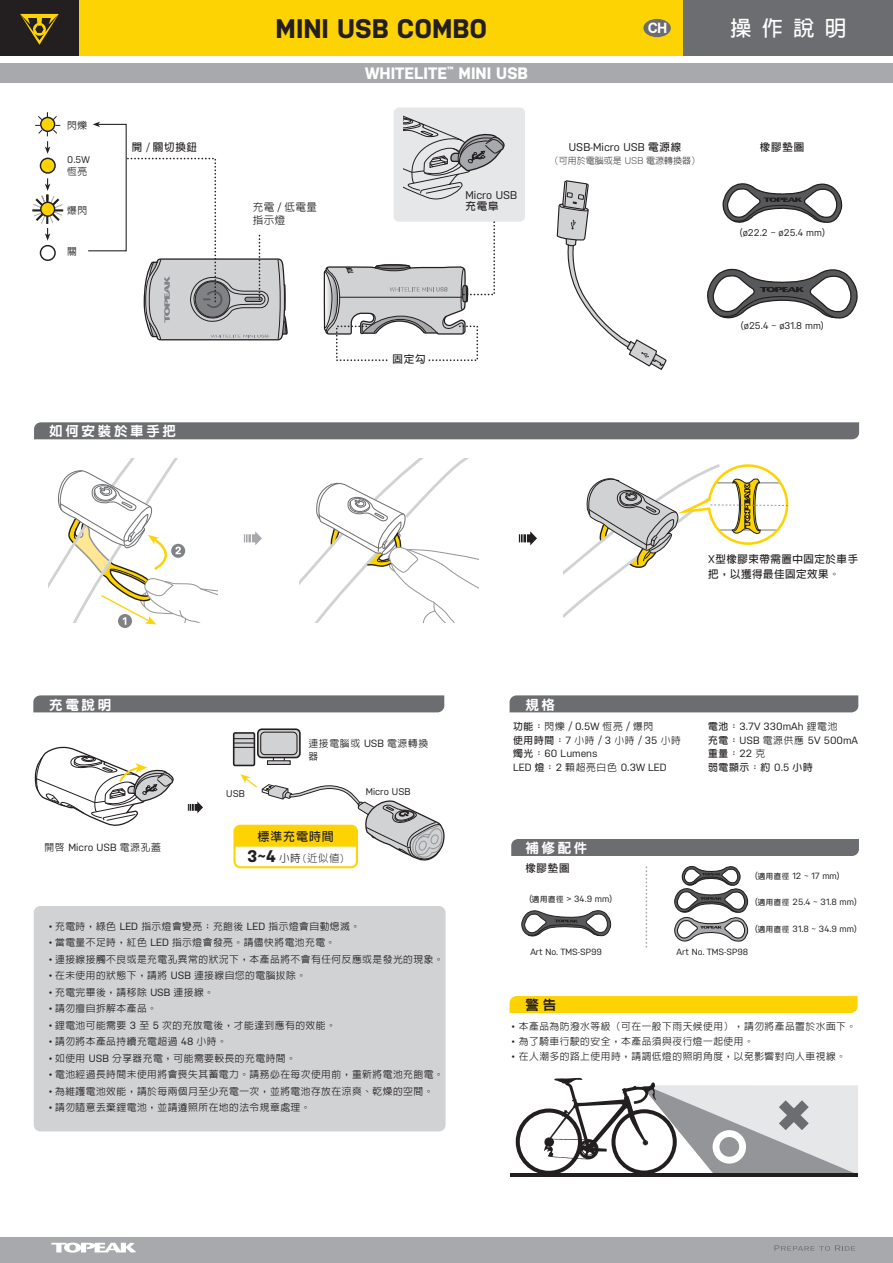
<style>
.page{position:relative;width:893px;height:1263px;background:#fff}
.page>*{position:absolute;margin:0;border:0;box-sizing:border-box;transform-origin:0 0}
.t1{font:700 26.85px "Nudista";color:#231f20}
.t2{font:700 21px "Lin Gothic";color:#fff}
.t3{font:700 16.5px "Nudista";color:#fff}
.t4{font:700 14.25px "Arial";color:#fff}
.t5{font:800 13.5px "Lin Gothic";letter-spacing:.2em;color:#fff}
.t6{font:800 13.5px "Lin Gothic";color:#231f20}
.t7{font:700 12px "Lin Gothic";letter-spacing:.075em;color:#231f20}
.t8{font:11.25px "Nudista";color:#231f20}
.t9{font:10.5px/13.5px "Nudista";color:#231f20}
.t10{font:700 10.5px/15px "Lin Gothic";letter-spacing:.05em;color:#231f20}
.t11{font:300 10.5px "Lin Gothic";color:#231f20}
.t12{font:500 10.5px "Lin Gothic";letter-spacing:.05em;color:#231f20}
.t13{font:500 9.75px "Lin Gothic";letter-spacing:.05em;color:#231f20}
.t14{font:9.75px "Nudista";color:#231f20}
.t15{font:700 9.75px/13.5px "Lin Gothic";letter-spacing:.075em;color:#231f20}
.t16{font:500 9.75px/12.8px "Lin Gothic";letter-spacing:.075em;color:#231f20}
.t17{font:9px "Nudista";color:#231f20}
.t18{font:300 9px "Lin Gothic";color:#231f20}
.s1{font-family:"Nudista";font-weight:400}
.s2{font-family:"Lin Gothic";font-weight:700;font-size:10.5px}
.s3{font-family:"Nudista";font-size:9.75px}
.s4{font-family:"Nudista";font-weight:400;font-size:11.25px}
.s5{font-family:"Lin Gothic";font-weight:500;font-size:9.75px}
.s6{font-family:"Nudista";font-weight:400;font-size:10.5px}
.s7{font-family:"Nudista";font-weight:700;font-size:16.8px}
.s8{font-weight:500}
.s9{font-weight:700}
.s10{font-family:"Lin Gothic";font-weight:700;font-size:9.75px}
.s11{font-family:"Lin Gothic";font-weight:700;font-size:7.5px}
</style>
<div class="page">
<div style="left:34px;top:422px;width:825px;height:17px;background:#6c6d70"></div>
<div style="left:394px;top:107px;width:131px;height:115px;background:#e6e7e9;border-radius:5px"></div>
<svg style="left:35px;top:113px;width:25px;height:41px"></svg>
<svg style="left:40px;top:158px;width:15px;height:15px"></svg>
<div style="left:40px;top:158px;width:16px;height:16px;border:1px solid #231f20;border-radius:50%"></div>
<div style="left:40px;top:245px;width:16px;height:16px;border:1px solid #231f20;border-radius:50%"></div>
<svg style="left:32px;top:178px;width:32px;height:63px"></svg>
<svg style="left:556px;top:180px;width:110px;height:190px"></svg>
<svg style="left:88px;top:122px;width:200px;height:219px"></svg>
<svg style="left:323px;top:220px;width:172px;height:141px"></svg>
<div style="left:1px;top:1237px;width:892px;height:26px;background:#a8a9ad"></div>
<svg style="left:51px;top:1242px;width:85px;height:10px"></svg>
<svg style="left:516px;top:1078px;width:342px;height:96px"></svg>
<hr style="left:510px;top:1174px;width:348px;height:3px;background:#231f20">
<div style="left:510px;top:996px;width:348px;height:17px;background:#fed304"></div>
<div style="left:75px;top:0;width:610px;height:55px;background:#fed304"></div>
<div style="left:684px;top:0;width:209px;height:55px;background:#6c6d70"></div>
<div style="left:0;top:0;width:79px;height:55px;background:#231f20"></div>
<svg style="left:20px;top:14px;width:39px;height:31px"></svg>
<div style="left:643px;top:19px;width:28px;height:18px;background:#6c6d70;border-radius:50%"></div>
<svg style="left:774px;top:1245px;width:81px;height:6px"></svg>
<div style="left:34px;top:906px;width:412px;height:225px;background:#d1d2d4;border-radius:6px"></div>
<div style="left:33px;top:695px;width:411px;height:17px;background:#6c6d70"></div>
<svg style="left:188px;top:801px;width:15px;height:12px"></svg>
<div style="left:258px;top:729px;width:42px;height:28px;background:#d1d2d4;border-radius:4px"></div>
<div style="left:257px;top:728px;width:44px;height:30px;border:2px solid #231f20;border-radius:4px"></div>
<div style="left:260px;top:732px;width:37px;height:23px;border:1px solid #231f20;border-radius:4px"></div>
<svg style="left:267px;top:760px;width:24px;height:5px"></svg>
<div style="left:234px;top:733px;width:20px;height:32px;background:#d1d2d4;border-radius:2px"></div>
<div style="left:233px;top:732px;width:22px;height:34px;border:2px solid #231f20;border-radius:2px"></div>
<svg style="left:234px;top:738px;width:20px;height:10px"></svg>
<div style="left:510px;top:695px;width:348px;height:17px;background:#6c6d70"></div>
<svg style="left:244px;top:531px;width:18px;height:14px"></svg>
<svg style="left:519px;top:531px;width:18px;height:14px"></svg>
<svg style="left:300px;top:458px;width:179px;height:164px"></svg>
<svg style="left:563px;top:464px;width:226px;height:154px"></svg>
<div style="left:118px;top:614px;width:14px;height:14px;background:#808285;border-radius:50%"></div>
<svg style="left:48px;top:458px;width:170px;height:167px"></svg>
<svg style="left:35px;top:746px;width:138px;height:80px"></svg>
<svg style="left:403px;top:115px;width:101px;height:85px"></svg>
<div style="left:511px;top:839px;width:348px;height:17px;background:#6c6d70"></div>
<div style="left:0;top:63px;width:893px;height:20px;background:#a8a9ad"></div>
<svg style="left:521px;top:910px;width:91px;height:27px"></svg>
<svg style="left:674px;top:866px;width:75px;height:76px"></svg>
<svg style="left:645px;top:867px;width:2px;height:80px"></svg>
<svg style="left:707px;top:268px;width:151px;height:51px"></svg>
<svg style="left:722px;top:183px;width:121px;height:40px"></svg>
<svg style="left:236px;top:774px;width:209px;height:90px"></svg>
<div style="left:233px;top:825px;width:125px;height:43px;border:2px solid #fed304;border-radius:6px"></div>
<h1 class="t1" style="left:276px;top:9px;width:213px">MINI USB COMBO</h1>
<h3 class="t4" style="left:648px;top:19px;width:21px">CH</h3>
<h2 class="t2" style="left:730px;top:18px;width:117px">操 作 說 明</h2>
<p class="t13" style="left:67px;top:121px;width:21px">閃爍</p>
<p class="t14" style="left:67px;top:152px;width:24px">0.5W</p>
<p class="t13" style="left:67px;top:166px;width:21px">恆亮</p>
<p class="t13" style="left:67px;top:205px;width:21px">爆閃</p>
<p class="t13" style="left:67px;top:246px;width:11px">關</p>
<p class="t10" style="left:132px;top:139px;width:67px">開 <span class="s1">/</span> 關切換鈕</p>
<h3 class="t5" style="left:49px;top:424px;width:128px">如何安裝於車手把</h3>
<h3 class="t3" style="left:365px;top:61px;width:164px">WHITELITE<sup>™</sup> MINI USB</h3>
<p class="t8" style="left:466px;top:187px;width:53px">Micro USB</p>
<p class="t12" style="left:253px;top:202px;width:66px">充電 <span class="s1">/</span> 低電量</p>
<p class="t10" style="left:466px;top:198px;width:35px">充電阜</p>
<p class="t12" style="left:253px;top:214px;width:34px">指示燈</p>
<p class="t8" style="left:569px;top:139px;width:114px">USB-Micro USB <span class="s2">電源線</span></p>
<p class="t10" style="left:760px;top:139px;width:46px">橡膠墊圈</p>
<p class="t18" style="left:550px;top:157px;width:152px">（可用於電腦或是 <span class="s3">USB</span> 電源轉換器）</p>
<p class="t14" style="left:740px;top:226px;width:86px">(ø22.2 ~ ø25.4 mm)</p>
<p class="t10" style="left:392px;top:351px;width:35px">固定勾</p>
<p class="t14" style="left:741px;top:319px;width:84px">(ø25.4 ~ ø31.8 mm)</p>
<p class="t10" style="left:708px;top:551px;width:152px"><span class="s4">X</span>型橡膠束帶需置中固定於車手把，以獲得最佳固定效果。</p>
<h3 class="t5" style="left:49px;top:698px;width:64px">充電說明</h3>
<p class="t9" style="left:44px;top:839px;width:118px"><span class="s5">開啟</span> Micro USB <span class="s5">電源孔蓋</span></p>
<p class="t16" style="left:308px;top:737px;width:121px">連接電腦或 <span class="s6">USB</span> 電源轉換器</p>
<p class="t14" style="left:226px;top:787px;width:20px">USB</p>
<p class="t14" style="left:366px;top:785px;width:46px">Micro USB</p>
<p class="t7" style="left:257px;top:831px;width:78px">標準充電時間</p>
<p class="t11" style="left:247px;top:852px;width:100px"><span class="s7">3~4</span> <span class="s8">小時</span>(近似值)</p>
<h3 class="t5" style="left:525px;top:698px;width:31px">規格</h3>
<p class="t13" style="left:513px;top:722px;width:142px"><span class="s9">功能：</span>閃爍 <span class="s6">/ 0.5W</span> 恆亮 <span class="s6">/</span> 爆閃</p>
<p class="t9" style="left:513px;top:732px;width:169px"><span class="s10">使用時間：</span>7 <span class="s5">小時</span> / 3 <span class="s5">小時</span> / 35 <span class="s5">小時</span><span class="s10">燭光：</span>60 Lumens<br>LED <span class="s10">燈：</span>2 <span class="s5">顆超亮白色</span> 0.3W LED</p>
<h3 class="t5" style="left:525px;top:841px;width:64px">補修配件</h3>
<p class="t10" style="left:525px;top:860px;width:46px">橡膠墊圈</p>
<p class="t9" style="left:708px;top:719px;width:151px"><span class="s10">電池：</span>3.7V 330mAh <span class="s5">鋰電池<br></span><span class="s10">充電：</span>USB <span class="s5">電源供應</span> 5V 500mA</p>
<p class="t15" style="left:708px;top:747px;width:106px">重量：<span class="s6">22</span> <span class="s8">克<br></span>弱電顯示：約 <span class="s6">0.5</span> 小時</p>
<p class="t17" style="left:755px;top:869px;width:86px">(<span class="s11">適用直徑</span> 12 ~ 17 mm)</p>
<p class="t13" style="left:49px;top:921px;width:312px"><span class="s1">•</span> 充電時，綠色 <span class="s6">LED</span> 指示燈會變亮；充飽後 <span class="s6">LED</span> 指示燈會自動熄滅。</p>
<p class="t13" style="left:49px;top:937px;width:288px"><span class="s1">•</span> 當電量不足時，紅色 <span class="s6">LED</span> 指示燈會發亮。請儘快將電池充電。</p>
<p class="t13" style="left:49px;top:954px;width:396px"><span class="s1">•</span> 連接線接觸不良或是充電孔異常的狀況下，本產品將不會有任何反應或是發光的現象。</p>
<p class="t13" style="left:49px;top:970px;width:258px"><span class="s1">•</span> 在未使用的狀態下，請將 <span class="s6">USB</span> 連接線自您的電腦拔除。</p>
<p class="t13" style="left:49px;top:987px;width:166px"><span class="s1">•</span> 充電完畢後，請移除 <span class="s6">USB</span> 連接線。</p>
<p class="t13" style="left:49px;top:1003px;width:109px"><span class="s1">•</span> 請勿擅自拆解本產品。</p>
<p class="t13" style="left:49px;top:1020px;width:288px"><span class="s1">•</span> 鋰電池可能需要 <span class="s6">3</span> 至 <span class="s6">5</span> 次的充放電後，才能達到應有的效能。</p>
<p class="t13" style="left:49px;top:1036px;width:179px"><span class="s1">•</span> 請勿將本產品持續充電超過 <span class="s6">48</span> 小時。</p>
<p class="t13" style="left:49px;top:1053px;width:248px"><span class="s1">•</span> 如使用 <span class="s6">USB</span> 分享器充電，可能需要較長的充電時間。</p>
<p class="t13" style="left:49px;top:1069px;width:396px"><span class="s1">•</span> 電池經過長時間未使用將會喪失其蓄電力。請務必在每次使用前，重新將電池充飽電。</p>
<p class="t13" style="left:49px;top:1086px;width:386px"><span class="s1">•</span> 為維護電池效能，請於每兩個月至少充電一次，並將電池存放在涼爽、乾燥的空間。</p>
<p class="t13" style="left:49px;top:1102px;width:263px"><span class="s1">•</span> 請勿隨意丟棄鋰電池，並請遵照所在地的法令規章處理。</p>
<p class="t17" style="left:529px;top:892px;width:84px">(<span class="s11">適用直徑</span> &gt; 34.9 mm)</p>
<p class="t17" style="left:755px;top:895px;width:103px">(<span class="s11">適用直徑</span> 25.4 ~ 31.8 mm)</p>
<p class="t17" style="left:755px;top:923px;width:103px">(<span class="s11">適用直徑</span> 31.8 ~ 34.9 mm)</p>
<p class="t17" style="left:530px;top:945px;width:73px">Art No. TMS-SP99</p>
<p class="t17" style="left:677px;top:945px;width:73px">Art No. TMS-SP98</p>
<h3 class="t6" style="left:525px;top:998px;width:33px">警告</h3>
<p class="t13" style="left:512px;top:1022px;width:346px"><span class="s1">•</span> 本產品為防潑水等級（可在一般下雨天候使用），請勿將產品置於水面下。</p>
<p class="t13" style="left:512px;top:1037px;width:243px"><span class="s1">•</span> 為了騎車行駛的安全，本產品須與夜行燈一起使用。</p>
<p class="t13" style="left:512px;top:1052px;width:335px"><span class="s1">•</span> 在人潮多的路上使用時，請調低燈的照明角度，以免影響對向人車視線。</p>
</div>
